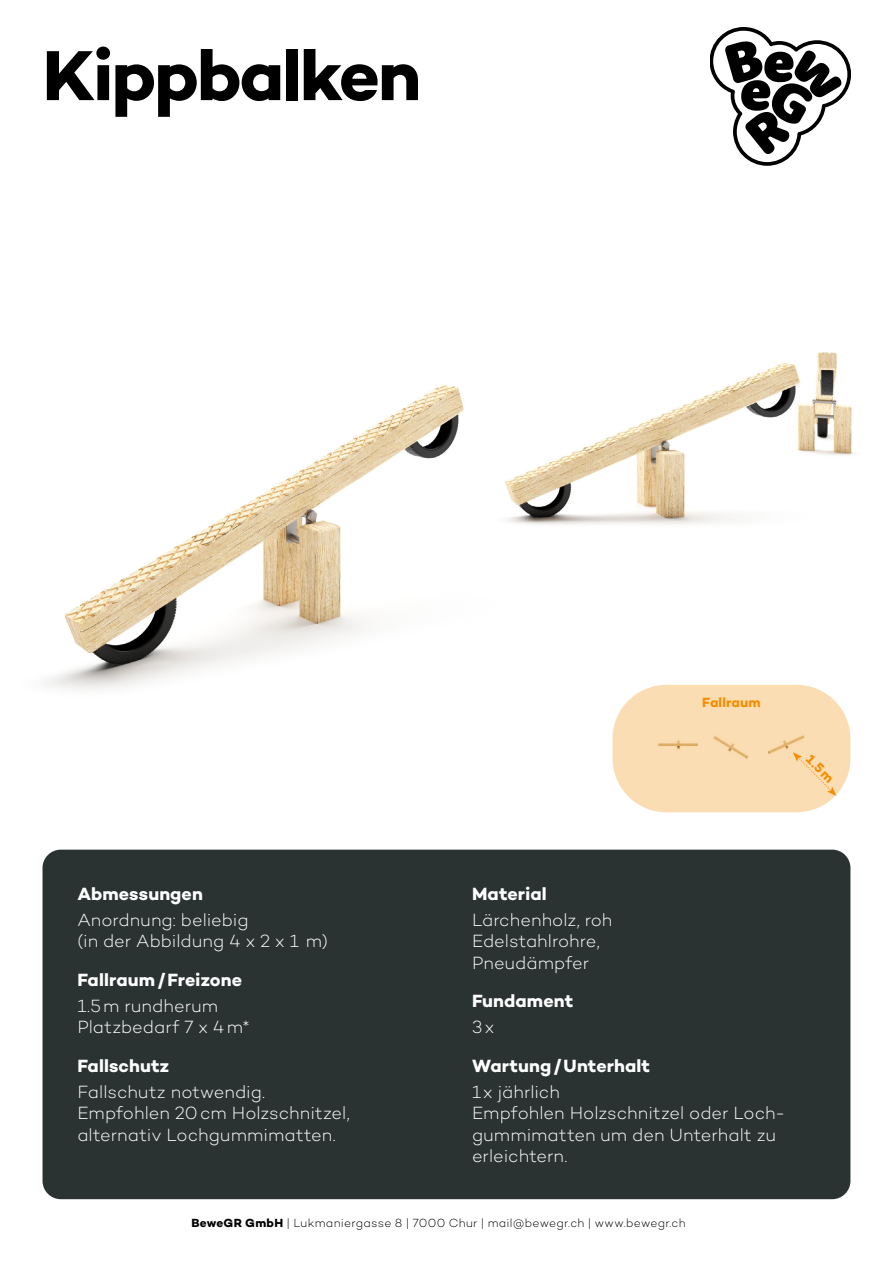
<style>
.page{position:relative;width:893px;height:1263px;background:#fff}
.page>*{position:absolute;margin:0;border:0;box-sizing:border-box;transform-origin:0 0}
.t1{font:700 72px "Campton";letter-spacing:-.03em;color:#000}
.t2{font:300 18px/21.6px "Campton";color:#fff}
.t3{font:700 18px "Campton";letter-spacing:.005em;color:#fff}
.t4{font:700 13.5px "Campton";letter-spacing:.005em;color:#f48e00}
.t5{font:300 12px "Campton";letter-spacing:.02em;color:#000}
.s1{font-weight:700}
</style>
<div class="page">
<img style="left:42px;top:66px;width:813px;height:1134px">
<div style="left:43px;top:850px;width:807px;height:349px;background:#2b3332;border-radius:18px"></div>
<svg style="left:710px;top:27px;width:140px;height:139px"></svg>
<img style="left:612px;top:617px;width:237px;height:229px">
<div style="left:612px;top:685px;width:238px;height:127px;background:#fbddb3;border-radius:54px"></div>
<svg style="left:793px;top:752px;width:43px;height:44px"></svg>
<h1 class="t1" style="left:43px;top:30px;width:380px">Kippbalken</h1>
<p class="t4" style="left:702px;top:694px;width:60px">Fallraum</p>
<p class="t4" style="left:814px;top:750px;width:35px;rotate:45deg">1.5m</p>
<p class="t3" style="left:77px;top:882px;width:127px">Abmessungen</p>
<p class="t2" style="left:77px;top:908px;width:252px">Anordnung: beliebig<br>(in der Abbildung 4 x 2 x 1 m)</p>
<p class="t3" style="left:77px;top:968px;width:166px">Fallraum/Freizone</p>
<p class="t2" style="left:77px;top:994px;width:174px">1.5m rundherum<br>Platzbedarf 7 x 4m*</p>
<p class="t3" style="left:77px;top:1054px;width:93px">Fallschutz</p>
<p class="t2" style="left:77px;top:1080px;width:274px">Fallschutz notwendig.<br>Empfohlen 20cm Holzschnitzel, alternativ Lochgummimatten.</p>
<p class="t3" style="left:472px;top:882px;width:76px">Material</p>
<p class="t2" style="left:472px;top:908px;width:142px">Lärchenholz, roh<br>Edelstahlrohre,<br>Pneudämpfer</p>
<p class="t3" style="left:472px;top:990px;width:103px">Fundament</p>
<p class="t2" style="left:472px;top:1016px;width:24px">3x</p>
<p class="t3" style="left:472px;top:1054px;width:179px">Wartung/Unterhalt</p>
<p class="t2" style="left:472px;top:1080px;width:315px">1x jährlich<br>Empfohlen Holzschnitzel oder Loch&shy;gummimatten um den Unterhalt zu erleichtern.</p>
<p class="t5" style="left:191px;top:1216px;width:496px"><span class="s1">BeweGR GmbH</span> | Lukmaniergasse 8 | 7000 Chur | mail@bewegr.ch | www.bewegr.ch</p>
</div>
